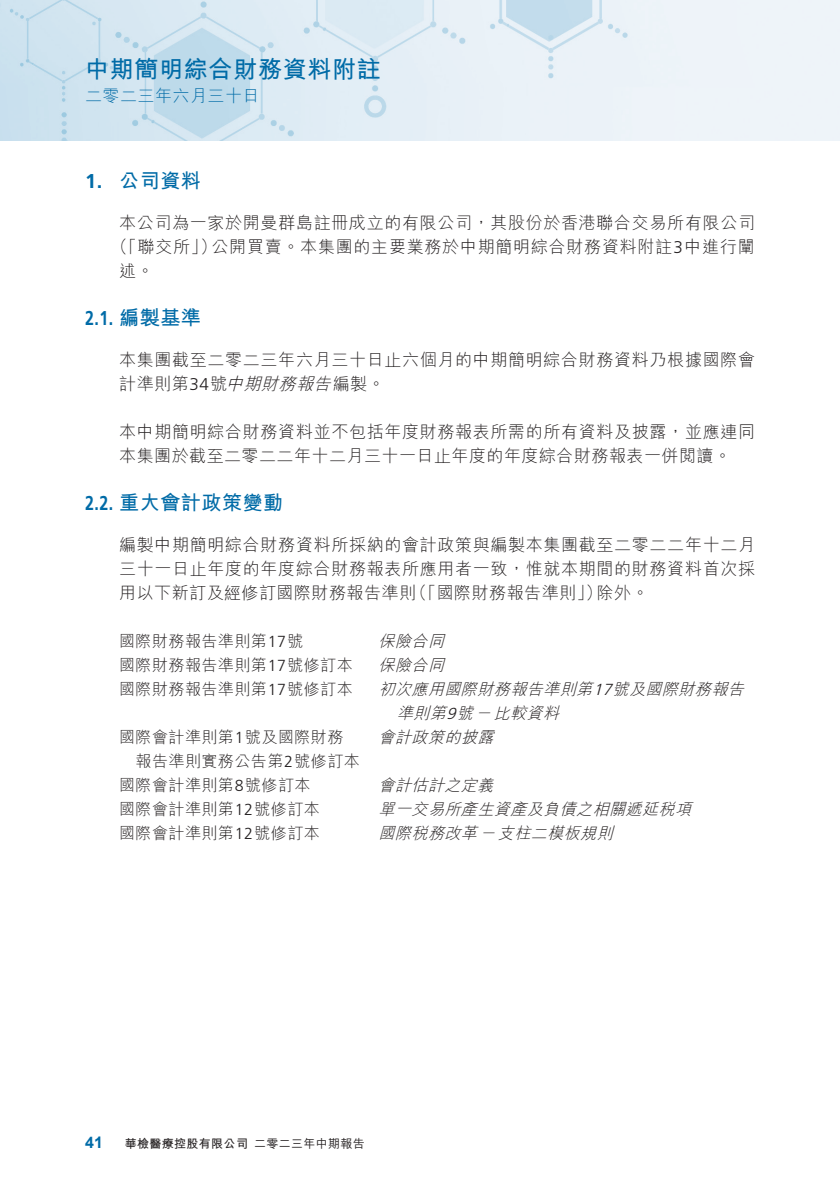
<style>
.page{position:relative;width:840px;height:1191px;background:#fff}
.page>*{position:absolute;margin:0;border:0;box-sizing:border-box;transform-origin:0 0}
.t1{font:700 24px "M Hei HK";letter-spacing:.03em;color:#006ba7}
.t2{font:700 20px "M Hei HK";letter-spacing:.03em;color:#006ba7}
.t3{font:700 20px "Frutiger LT Std";color:#006ba7;scale:.8 1}
.t4{font:700 20px "Frutiger LT Std";color:#006ba7}
.t5{font:300 17px/24px "M Hei HK";letter-spacing:.04em;color:#231f20}
.t6{font:300 17px "M Hei HK";letter-spacing:.03em;color:#006ba7}
.t7{font:300 16px/24px "M Hei HK";letter-spacing:.03em;color:#231f20}
.t8{font:italic 300 16px "M Hei HK";color:#231f20}
.t9{font:italic 300 16px "Frutiger LT Std";color:#231f20}
.t10{font:700 16px "Arial";color:#006ba7}
.t11{font:700 12px "M Hei HK";letter-spacing:.03em;color:#231f20}
.t12{font:500 12px "M Hei HK";letter-spacing:.03em;color:#231f20}
.s1{font-family:"Frutiger LT Std"}
.s2{font-family:"M Hei HK"}
.s3{font-style:italic}
</style>
<div class="page">
<img style="left:0;top:0;width:839px;height:141px">
<h1 class="t1" style="left:85px;top:52px;width:297px">中期簡明綜合財務資料附註</h1>
<p class="t6" style="left:85px;top:87px;width:176px">二零二三年六月三十日</p>
<p class="t4" style="left:85px;top:169px;width:19px">1.</p>
<p class="t2" style="left:119px;top:166px;width:83px">公司資料</p>
<p class="t5" style="left:119px;top:210px;width:637px;text-align:right">本公司為一家於開曼群島註冊成立的有限公司，其股份於香港聯合交易所有限公司公開買賣。本集團的主要業務於中期簡明綜合財務資料附註<span class="s1">3</span>中進行闡</p>
<p class="t5" style="left:119px;top:234px;width:99px;text-indent:-8px">（「聯交所」）述。</p>
<p class="t3" style="left:85px;top:306px;width:146px">2.1. <span class="s2">編製基準</span></p>
<p class="t5" style="left:119px;top:347px;width:637px">本集團截至二零二三年六月三十日止六個月的中期簡明綜合財務資料乃根據國際會計準則第<span class="s1">3 4</span> 號<span class="s3">中期財務報告</span>編製。</p>
<p class="t5" style="left:119px;top:419px;width:637px">本中期簡明綜合財務資料並不包括年度財務報表所需的所有資料及披露，並應連同本集團於截至二零二二年十二月三十一日止年度的年度綜合財務報表一併閱讀。</p>
<p class="t2" style="left:85px;top:488px;width:199px"><span class="s1">2.2.</span> 重大會計政策變動</p>
<p class="t5" style="left:119px;top:532px;width:637px">編製中期簡明綜合財務資料所採納的會計政策與編製本集團截至二零二二年十二月</p>
<p class="t5" style="left:119px;top:556px;width:637px">三十一日止年度的年度綜合財務報表所應用者一致，惟就本期間的財務資料首次採</p>
<p class="t5" style="left:596px;top:580px;width:53px">除外。</p>
<p class="t5" style="left:410px;top:580px;width:194px">（「國際財務報告準則」）</p>
<p class="t5" style="left:119px;top:580px;width:298px">用以下新訂及經修訂國際財務報告準則</p>
<p class="t8" style="left:378px;top:633px;width:71px">保險合同</p>
<p class="t7" style="left:119px;top:629px;width:185px">國際財務報告準則第<span class="s1">17</span>號</p>
<p class="t7" style="left:119px;top:653px;width:235px">國際財務報告準則第<span class="s1">17</span>號修訂本</p>
<p class="t8" style="left:378px;top:657px;width:71px">保險合同</p>
<p class="t7" style="left:119px;top:677px;width:235px">國際財務報告準則第<span class="s1">17</span>號修訂本</p>
<p class="t8" style="left:378px;top:681px;width:219px">初次應用國際財務報告準則第</p>
<p class="t8" style="left:612px;top:681px;width:137px">號及國際財務報告</p>
<p class="t9" style="left:592px;top:681px;width:25px">17</p>
<p class="t7" style="left:136px;top:725px;width:225px;text-indent:-16px">國際會計準則第<span class="s1">1</span>號及國際財務報告準則實務公告第<span class="s1">2</span>號修訂本</p>
<p class="t8" style="left:396px;top:705px;width:168px">準則第號－比較資料</p>
<p class="t9" style="left:446px;top:705px;width:15px">9</p>
<p class="t8" style="left:378px;top:729px;width:120px">會計政策的披露</p>
<p class="t7" style="left:119px;top:773px;width:193px">國際會計準則第<span class="s1">8</span>號修訂本</p>
<p class="t8" style="left:378px;top:777px;width:120px">會計估計之定義</p>
<p class="t7" style="left:119px;top:797px;width:202px">國際會計準則第<span class="s1">12</span>號修訂本</p>
<p class="t8" style="left:378px;top:801px;width:318px">單一交易所產生資產及負債之相關遞延稅項</p>
<p class="t7" style="left:119px;top:821px;width:202px">國際會計準則第<span class="s1">12</span>號修訂本</p>
<p class="t8" style="left:378px;top:825px;width:240px">國際稅務改革－支柱二模板規則</p>
<p class="t10" style="left:85px;top:1131px;width:19px">41</p>
<p class="t11" style="left:125px;top:1134px;width:125px">華檢醫療控股有限公司</p>
<p class="t12" style="left:254px;top:1134px;width:112px">二零二三年中期報告</p>
</div>
